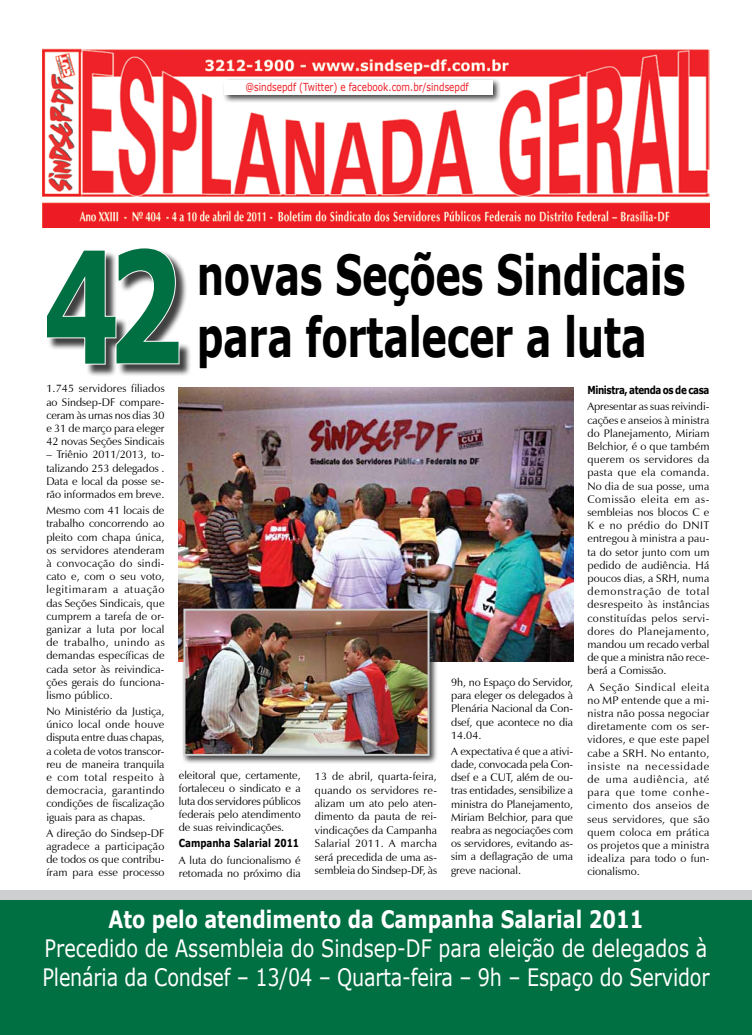
<style>
.page{position:relative;width:752px;height:1035px;background:#fff}
.page>*{position:absolute;margin:0;border:0;box-sizing:border-box;transform-origin:0 0}
.t1{font:700 155px "Verdana";color:#006f42;scale:.7 1}
.t2{font:700 55px/61.7px "Verdana";letter-spacing:-.01em;color:#000;scale:.7 1}
.t3{font:24px/28.6px "Verdana";color:#fff;scale:.8 1}
.t4{font:700 24px "Verdana";color:#fff;scale:.8 1}
.t5{font:11px/13.2px "Zapf Humanist 601 BT";color:#000;text-align:justify}
.t6{font:11px "Verdana";color:#ed1d24;scale:.8 1}
.t7{font:700 11px "Verdana";letter-spacing:-.045em;color:#000;scale:.8 1}
.t8{font:700 11px "Verdana";color:#000;scale:.8 1}
</style>
<div class="page">
<div style="left:47px;top:249px;width:145px;height:128px;background:#000;opacity:.75"></div>
<svg style="left:47px;top:249px;width:133px;height:117px"></svg>
<div style="left:0;top:891px;width:751px;height:144px;background:#cdcfd0"></div>
<div style="left:0;top:900px;width:751px;height:135px;background:#006f42"></div>
<img style="left:42px;top:48px;width:667px;height:179px">
<div style="left:222px;top:78px;width:279px;height:25px;background:#000;opacity:.75"></div>
<div style="left:224px;top:80px;width:268px;height:15px;background:#fff"></div>
<img style="left:179px;top:388px;width:394px;height:273px">
<div style="left:181px;top:606px;width:256px;height:158px;background:#000;opacity:.75"></div>
<img style="left:186px;top:611px;width:240px;height:142px">
<div style="left:183px;top:608px;width:246px;height:148px;border:2px solid #cdcfd0"></div>
<p class="t6" style="left:245px;top:80px;width:280px">@sindsepdf (Twitter) e facebook.com.br/sindsepdf</p>
<h1 class="t1" style="left:42px;top:208px;width:203px">42</h1>
<h2 class="t2" style="left:197px;top:242px;width:699px">novas Seções Sindicais para fortalecer a luta</h2>
<p class="t5" style="left:46px;top:382px;width:120px">1.745 servidores filiados ao Sindsep-DF compare&shy;ceram às urnas nos dias 30 e 31 de março para eleger 42 novas Seções Sindicais</p>
<p class="t5" style="left:46px;top:448px;width:120px">– Triênio 2011/2013, to&shy;talizando 253 delegados .<br>Data e local da posse se&shy;rão informados em breve.</p>
<p class="t5" style="left:46px;top:504px;width:120px">Mesmo com 41 locais de trabalho concorrendo ao pleito com chapa única, os servidores atenderam à convocação do sindi&shy;cato e, com o seu voto, legitimaram a atuação das Seções Sindicais, que cumprem a tarefa de or&shy;ganizar a luta por local de trabalho, unindo as demandas específicas de cada setor às reivindica&shy;ções gerais do funciona&shy;lismo público.</p>
<p class="t5" style="left:46px;top:704px;width:120px">No Ministério da Justiça, único local onde houve disputa entre duas chapas, a coleta de votos transcor&shy;reu de maneira tranquila e com total respeito à democracia, garantindo condições de fiscalização iguais para as chapas.</p>
<p class="t5" style="left:46px;top:826px;width:120px">A direção do Sindsep-DF agradece a participação de todos os que contribu&shy;íram para esse processo</p>
<h3 class="t4" style="left:108px;top:904px;width:670px">Ato pelo atendimento da Campanha Salarial 2011</h3>
<h3 class="t3" style="left:42px;top:933px;width:834px">Precedido de Assembleia do Sindsep-DF para eleição de delegados à<br>Plenária da Condsef – 13/04 – Quarta-feira – 9h – Espaço do Servidor</h3>
<p class="t7" style="left:587px;top:383px;width:154px">Ministra, atenda os de casa</p>
<p class="t5" style="left:587px;top:400px;width:123px">Apresentar as suas reivindi&shy;cações e anseios à ministra do Planejamento, Miriam Belchior, é o que também querem os servidores da pasta que ela comanda.<br>No dia de sua posse, uma Comissão eleita em as&shy;sembleias nos blocos C e K e no prédio do DNIT entregou à ministra a pau&shy;ta do setor junto com um pedido de audiência. Há poucos dias, a SRH, numa demonstração de total desrespeito às instâncias constituídas pelos servi&shy;dores do Planejamento, mandou um recado verbal de que a ministra não rece&shy;berá a Comissão.</p>
<p class="t5" style="left:587px;top:680px;width:123px">A Seção Sindical eleita no MP entende que a mi&shy;nistra não possa negociar diretamente com os ser&shy;vidores, e que este papel cabe a SRH. No entanto, insiste na necessidade de uma audiência, até para que tome conhe&shy;cimento dos anseios de seus servidores, que são quem coloca em prática os projetos que a ministra idealiza para todo o fun&shy;cionalismo.</p>
<p class="t5" style="left:451px;top:675px;width:123px">9h, no Espaço do Servidor, para eleger os delegados à Plenária Nacional da Con&shy;dsef, que acontece no dia 14.04.</p>
<p class="t5" style="left:451px;top:744px;width:123px">A expectativa é que a ativi&shy;dade, convocada pela Con&shy;dsef e a CUT, além de ou&shy;tras entidades, sensibilize a ministra do Planejamento, Miriam Belchior, para que reabra as negociações com os servidores, evitando as&shy;sim a deflagração de uma greve nacional.</p>
<p class="t5" style="left:179px;top:768px;width:123px">eleitoral que, certamente, fortaleceu o sindicato e a luta dos servidores públicos federais pelo atendimento de suas reivindicações.</p>
<p class="t8" style="left:179px;top:836px;width:152px">Campanha Salarial 2011</p>
<p class="t5" style="left:179px;top:853px;width:123px">A luta do funcionalismo é retomada no próximo dia</p>
<p class="t5" style="left:315px;top:770px;width:123px">13 de abril, quarta-feira, quando os servidores re&shy;alizam um ato pelo aten&shy;dimento da pauta de rei&shy;vindicações da Campanha Salarial 2011. A marcha será precedida de uma as&shy;sembleia do Sindsep-DF, às</p>
</div>
